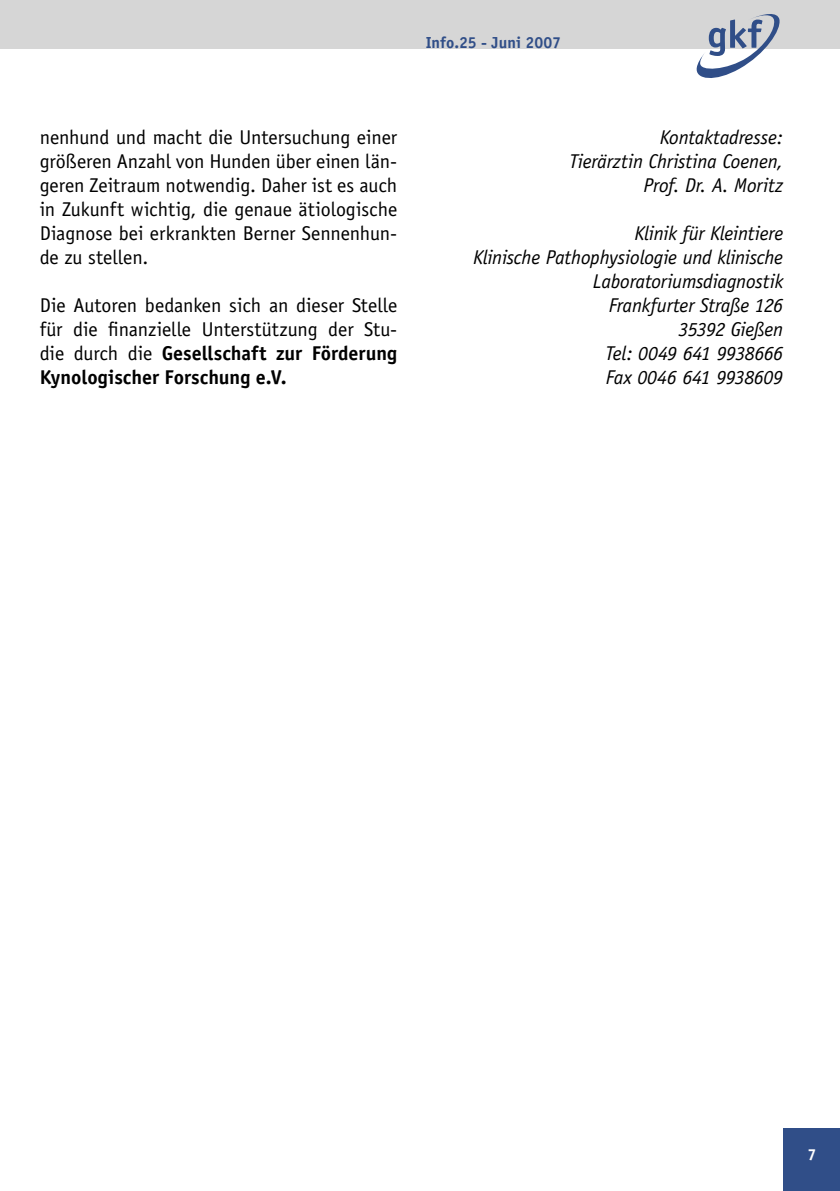
<style>
.page{position:relative;width:840px;height:1191px;background:#fff}
.page>*{position:absolute;margin:0;border:0;box-sizing:border-box;transform-origin:0 0}
.brot{font:20px/24px "Officina Sans";letter-spacing:-.005em;color:#000;text-align:justify}
.Autor{font:italic 20px "Officina Sans";letter-spacing:-.01em;color:#000}
.Autor-2{font:italic 20px "Officina Sans";letter-spacing:-.03em;color:#000}
.t1{font:700 16px "Officina Sans";letter-spacing:.005em;color:#304e88}
.t2{font:700 16px "Officina Sans";color:#fff}
.s1{font-weight:700}
</style>
<div class="page">
<div style="left:0;top:0;width:839px;height:48px;background:#d6d6d6"></div>
<svg style="left:696px;top:14px;width:85px;height:64px"></svg>
<div style="left:782px;top:1128px;width:57px;height:63px;background:#304e88"></div>
<p class="t1" style="left:425px;top:33px;width:137px">Info.25 - Juni 2007</p>
<p class="brot" style="left:40px;top:125px;width:359px">nenhund und macht die Untersuchung einer größeren Anzahl von Hunden über einen län&shy;geren Zeitraum notwendig. Daher ist es auch in Zukunft wichtig, die genaue ätiologische Diagnose bei erkrankten Berner Sennenhun&shy;de zu stellen.</p>
<p class="brot" style="left:40px;top:293px;width:359px">Die Autoren bedanken sich an dieser Stelle für die finanzielle Unterstützung der Stu&shy;die durch die <span class="s1">Gesellschaft zur Förderung Kynologischer Forschung e.V.</span></p>
<p class="Autor" style="left:659px;top:126px;width:125px">Kontaktadresse:</p>
<p class="Autor" style="left:569px;top:150px;width:215px">Tierärztin Christina Coenen,</p>
<p class="Autor" style="left:643px;top:174px;width:141px">Prof. Dr. A. Moritz</p>
<p class="Autor" style="left:634px;top:222px;width:150px">Klinik für Kleintiere</p>
<p class="Autor" style="left:472px;top:246px;width:311px">Klinische Pathophysiologie und klinische</p>
<p class="Autor" style="left:592px;top:270px;width:192px">Laboratoriumsdiagnostik</p>
<p class="Autor" style="left:608px;top:294px;width:176px">Frankfurter Straße 126</p>
<p class="Autor" style="left:678px;top:318px;width:106px">35392 Gießen</p>
<p class="Autor-2" style="left:605px;top:342px;width:179px">Tel: 0049 641 9938666</p>
<p class="Autor" style="left:605px;top:366px;width:179px">Fax 0046 641 9938609</p>
<p class="t2" style="left:807px;top:1144px;width:10px">7</p>
</div>
